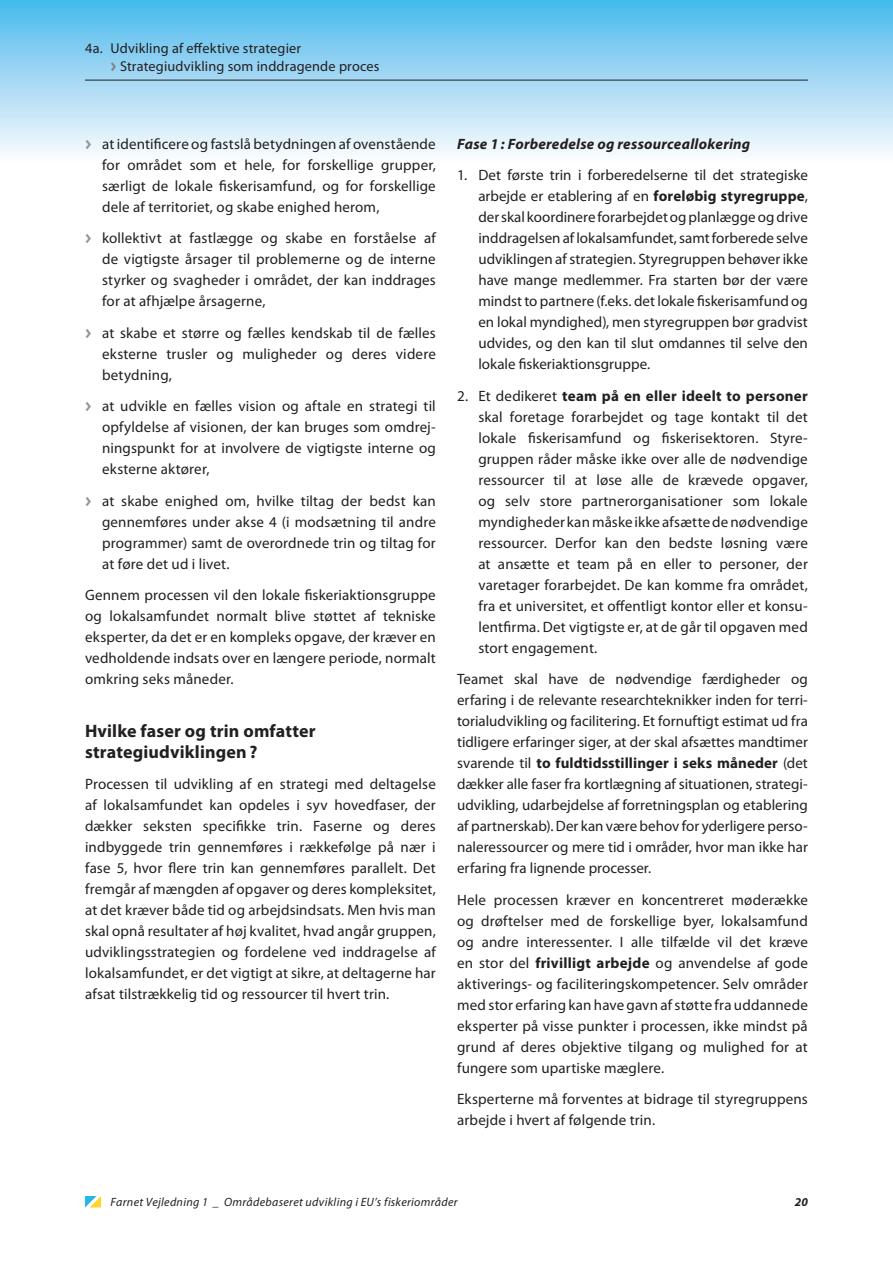
<style>
.page{position:relative;width:893px;height:1263px;background:#fff}
.page>*{position:absolute;margin:0;border:0;box-sizing:border-box;transform-origin:0 0}
.t1{font:700 18px/21px "Myriad Pro";letter-spacing:.01em;color:#231f20}
.t2{font:15px/21px "Myriad Pro";letter-spacing:.01em;color:#231f20;text-align:justify}
.t3{font:italic 700 15px "Myriad Pro";letter-spacing:.015em;color:#231f20}
.t4{font:14.25px/18px "Myriad Pro";letter-spacing:.015em;color:#231f20}
.t5{font:italic 12px "Myriad Pro";letter-spacing:.025em;color:#231f20}
.t6{font:italic 700 12px "Myriad Pro";color:#231f20}
.s1{font-family:"Meta Plus Bold Caps";color:#808285}
.s2{font-family:"Meta Plus Bold Caps";color:#939598}
.s3{font-weight:700}
</style>
<div class="page">
<div style="left:0;top:0;width:893px;height:162px;background:linear-gradient(to bottom,#49b9ec,#fefbfd)"></div>
<svg style="left:85px;top:1196px;width:16px;height:11px"></svg>
<hr style="left:85px;top:80px;width:723px;height:1px;background:#231f20">
<p class="t4" style="left:111px;top:39px;width:270px;text-indent:-26px">4a. Udvikling af effektive strategier<br><span class="s1">&gt;</span> Strategiudvikling som inddragende proces</p>
<p class="t2" style="left:102px;top:133px;width:335px;text-indent:-17px"><span class="s2">&gt;</span> at identificere og fastslå betydningen af ovenstående for området som et hele, for forskellige grupper, særligt de lokale fiskerisamfund, og for forskellige dele af territoriet, og skabe enighed herom,</p>
<p class="t2" style="left:102px;top:227px;width:335px;text-indent:-17px"><span class="s2">&gt;</span> kollektivt at fastlægge og skabe en forståelse af de vigtigste årsager til problemerne og de interne styrker og svagheder i området, der kan inddrages for at afhjælpe årsagerne,</p>
<p class="t2" style="left:102px;top:322px;width:335px;text-indent:-17px"><span class="s2">&gt;</span> at skabe et større og fælles kendskab til de fælles eksterne trusler og muligheder og deres videre betydning,</p>
<p class="t2" style="left:102px;top:395px;width:335px;text-indent:-17px"><span class="s2">&gt;</span> at udvikle en fælles vision og aftale en strategi til opfyldelse af visionen, der kan bruges som omdrej&shy;ningspunkt for at involvere de vigtigste interne og eksterne aktører,</p>
<p class="t2" style="left:102px;top:490px;width:335px;text-indent:-17px"><span class="s2">&gt;</span> at skabe enighed om, hvilke tiltag der bedst kan gennemføres under akse 4 (i modsætning til andre programmer) samt de overordnede trin og tiltag for at føre det ud i livet.</p>
<p class="t2" style="left:85px;top:584px;width:352px">Gennem processen vil den lokale fiskeriaktionsgruppe og lokalsamfundet normalt blive støttet af tekniske eksperter, da det er en kompleks opgave, der kræver en vedholdende indsats over en længere periode, normalt omkring seks måneder.</p>
<p class="t1" style="left:85px;top:719px;width:232px">Hvilke faser og trin omfatter strategiudviklingen?</p>
<p class="t2" style="left:85px;top:773px;width:352px">Processen til udvikling af en strategi med deltagelse af lokalsamfundet kan opdeles i syv hovedfaser, der dækker seksten specifikke trin. Faserne og deres indbyggede trin gennemføres i rækkefølge på nær i fase 5, hvor flere trin kan gennemføres parallelt. Det fremgår af mængden af opgaver og deres kompleksitet, at det kræver både tid og arbejdsindsats. Men hvis man skal opnå resultater af høj kvalitet, hvad angår gruppen, udviklingsstrategien og fordelene ved inddragelse af lokalsamfundet, er det vigtigt at sikre, at deltagerne har afsat tilstrækkelig tid og ressourcer til hvert trin.</p>
<p class="t3" style="left:457px;top:134px;width:295px">Fase 1 : Forberedelse og ressourceallokering</p>
<p class="t2" style="left:478px;top:164px;width:331px;text-indent:-21px">1. Det første trin i forberedelserne til det strategiske arbejde er etablering af en <span class="s3">foreløbig styregruppe</span>, der skal koordinere forarbejdet og planlægge og drive inddragelsen af lokalsamfundet, samt forberede selve udviklingen af strategien. Styregruppen behøver ikke have mange medlemmer. Fra starten bør der være mindst to partnere (f.eks. det lokale fiskerisamfund og en lokal myndighed), men styregruppen bør gradvist udvides, og den kan til slut omdannes til selve den lokale fiskeriaktionsgruppe.</p>
<p class="t2" style="left:478px;top:385px;width:331px;text-indent:-21px">2. Et dedikeret <span class="s3">team på en eller ideelt to personer </span>skal foretage forarbejdet og tage kontakt til det lokale fiskerisamfund og fiskerisektoren. Styre&shy;gruppen råder måske ikke over alle de nødvendige ressourcer til at løse alle de krævede opgaver, og selv store partnerorganisationer som lokale myndigheder kan måske ikke afsætte de nødvendige ressourcer. Derfor kan den bedste løsning være at ansætte et team på en eller to personer, der varetager forarbejdet. De kan komme fra området, fra et universitet, et offentligt kontor eller et konsu&shy;lentfirma. Det vigtigste er, at de går til opgaven med stort engagement.</p>
<p class="t2" style="left:457px;top:668px;width:352px">Teamet skal have de nødvendige færdigheder og erfaring i de relevante researchteknikker inden for terri&shy;torialudvikling og facilitering. Et fornuftigt estimat ud fra tidligere erfaringer siger, at der skal afsættes mandtimer svarende til <span class="s3">to fuldtidsstillinger i seks måneder</span> (det dækker alle faser fra kortlægning af situationen, strategi&shy;udvikling, udarbejdelse af forretningsplan og etablering af partnerskab). Der kan være behov for yderligere perso&shy;naleressourcer og mere tid i områder, hvor man ikke har erfaring fra lignende processer.</p>
<p class="t2" style="left:457px;top:889px;width:352px">Hele processen kræver en koncentreret møderække og drøftelser med de forskellige byer, lokalsamfund og andre interessenter. I alle tilfælde vil det kræve en stor del <span class="s3">frivilligt arbejde</span> og anvendelse af gode aktiverings- og faciliteringskompetencer. Selv områder med stor erfaring kan have gavn af støtte fra uddannede eksperter på visse punkter i processen, ikke mindst på grund af deres objektive tilgang og mulighed for at fungere som upartiske mæglere.</p>
<p class="t2" style="left:457px;top:1088px;width:352px">Eksperterne må forventes at bidrage til styregruppens arbejde i hvert af følgende trin.</p>
<p class="t5" style="left:111px;top:1194px;width:349px">Farnet Vejledning 1 _ Områdebaseret udvikling i EU’s fiskeriområder</p>
<p class="t6" style="left:795px;top:1194px;width:15px">20</p>
</div>
